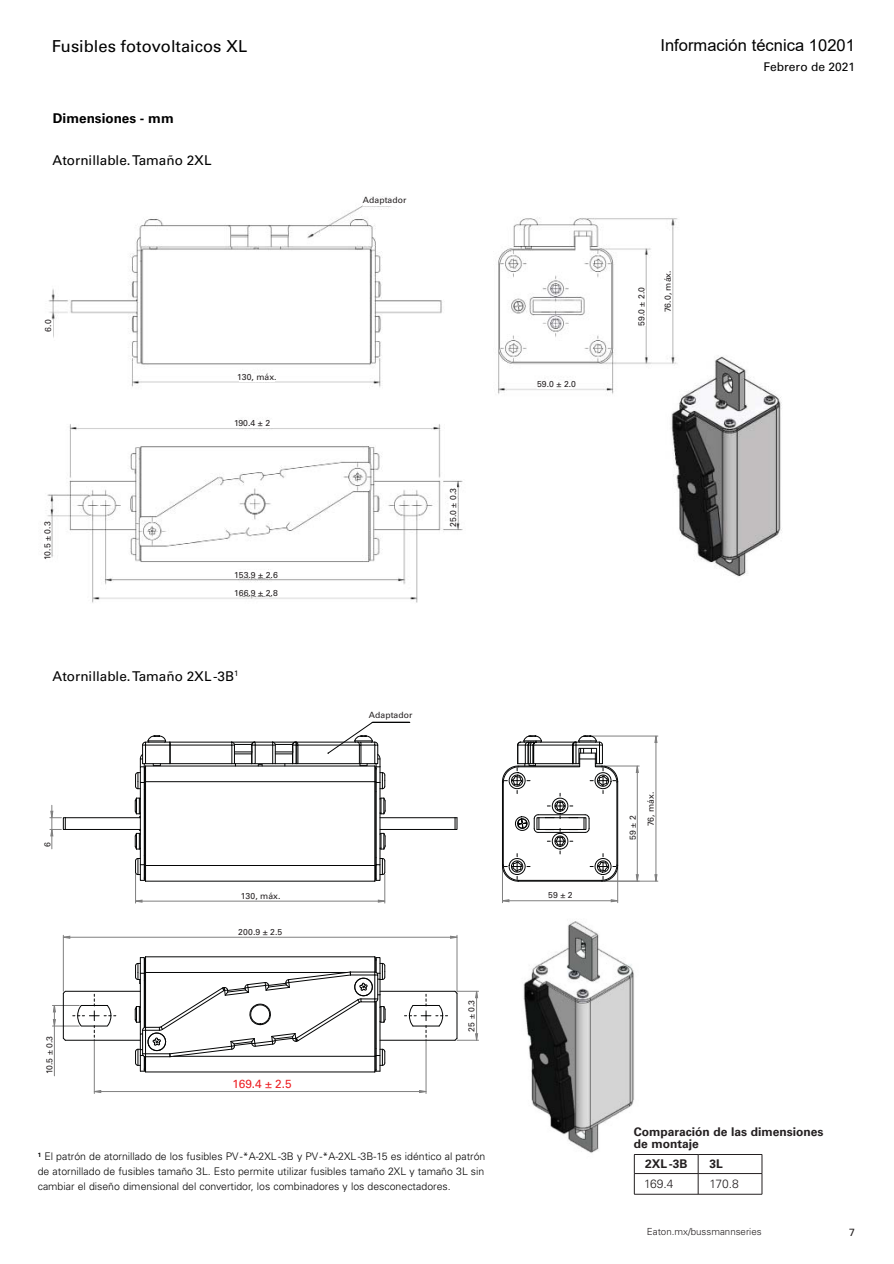
<style>
.page{position:relative;width:894px;height:1264px;background:#fff}
.page>*{position:absolute;margin:0;border:0;box-sizing:border-box;transform-origin:0 0}
.t1{font:16.5px "Univers LT Std";color:#000}
.t2{font:16.5px "Arial";color:#000}
.t3{font:13.5px "Univers LT Std";color:#000}
.t4{font:700 13.5px "Univers LT Std";color:#000}
.t5{font:700 12px/12px "Univers LT Std";color:#231f20}
.t6{font:12px "Univers LT Std";color:#000}
.t7{font:300 12px "Univers LT Std";letter-spacing:-.025em;color:#231f20}
.t8{font:11.85px "Univers LT Std";color:#ed2024}
.t9{font:300 10.5px/15px "Univers LT Std";color:#000;text-align:justify}
.t10{font:10.5px "Univers LT Std";color:#231f20}
.t11{font:300 9.75px "Univers LT Std";color:#231f20}
.t12{font:8.55px "Univers LT Std";letter-spacing:.005em;color:#231f20}
</style>
<div class="page">
<img style="left:47px;top:196px;width:735px;height:407px">
<div style="left:238px;top:374px;width:36px;height:8px;background:#fff"></div>
<div style="left:45px;top:320px;width:8px;height:36px;background:#fff"></div>
<div style="left:238px;top:420px;width:36px;height:8px;background:#fff"></div>
<div style="left:237px;top:570px;width:36px;height:8px;background:#fff"></div>
<div style="left:238px;top:588px;width:36px;height:8px;background:#fff"></div>
<div style="left:43px;top:521px;width:7px;height:36px;background:#fff"></div>
<div style="left:449px;top:486px;width:8px;height:36px;background:#fff"></div>
<div style="left:637px;top:290px;width:8px;height:35px;background:#fff"></div>
<div style="left:664px;top:274px;width:8px;height:35px;background:#fff"></div>
<div style="left:537px;top:381px;width:36px;height:8px;background:#fff"></div>
<img style="left:508px;top:886px;width:126px;height:279px">
<hr style="left:617px;top:867px;width:1px;height:36px;background:#808080">
<hr style="left:502px;top:867px;width:1px;height:36px;background:#808080">
<hr style="left:94px;top:1039px;width:1px;height:54px;background:#808080">
<hr style="left:425px;top:1039px;width:1px;height:54px;background:#808080">
<hr style="left:54px;top:1026px;width:1px;height:50px;background:#808080">
<hr style="left:590px;top:736px;width:67px;height:1px;background:#808080">
<hr style="left:603px;top:881px;width:54px;height:1px;background:#808080">
<hr style="left:603px;top:766px;width:36px;height:1px;background:#808080">
<hr style="left:63px;top:935px;width:1px;height:56px;background:#808080">
<hr style="left:456px;top:935px;width:1px;height:56px;background:#808080">
<svg style="left:503px;top:899px;width:115px;height:3px"></svg>
<svg style="left:94px;top:1090px;width:332px;height:3px"></svg>
<svg style="left:635px;top:736px;width:22px;height:145px"></svg>
<svg style="left:64px;top:936px;width:393px;height:2px"></svg>
<hr style="left:65px;top:817px;width:75px;height:1px;background:#040505">
<hr style="left:65px;top:829px;width:75px;height:1px;background:#040505">
<svg style="left:50px;top:805px;width:16px;height:44px"></svg>
<hr style="left:380px;top:829px;width:75px;height:1px;background:#040505">
<hr style="left:380px;top:817px;width:75px;height:1px;background:#040505">
<svg style="left:454px;top:817px;width:3px;height:13px"></svg>
<svg style="left:135px;top:722px;width:275px;height:181px"></svg>
<svg style="left:502px;top:735px;width:116px;height:147px"></svg>
<hr style="left:380px;top:991px;width:75px;height:1px;background:#040505">
<svg style="left:454px;top:990px;width:24px;height:51px"></svg>
<hr style="left:380px;top:1040px;width:75px;height:1px;background:#040505">
<svg style="left:404px;top:994px;width:43px;height:43px"></svg>
<svg style="left:52px;top:956px;width:334px;height:118px"></svg>
<hr style="left:145px;top:972px;width:202px;height:1px;background:#040505">
<hr style="left:173px;top:1056px;width:201px;height:1px;background:#040505">
<hr style="left:634px;top:1154px;width:64px;height:1px;background:#231f20">
<hr style="left:698px;top:1154px;width:64px;height:1px;background:#231f20">
<hr style="left:634px;top:1173px;width:64px;height:1px;background:#231f20">
<svg style="left:634px;top:1154px;width:1px;height:40px"></svg>
<hr style="left:698px;top:1173px;width:64px;height:1px;background:#231f20">
<svg style="left:697px;top:1155px;width:1px;height:39px"></svg>
<svg style="left:761px;top:1155px;width:1px;height:39px"></svg>
<hr style="left:634px;top:1194px;width:128px;height:1px;background:#231f20">
<div style="left:363px;top:198px;width:36px;height:8px;background:#fff"></div>
<h1 class="t1" style="left:52px;top:40px;width:197px">Fusibles fotovoltaicos XL</h1>
<h1 class="t2" style="left:660px;top:39px;width:196px">Información técnica 10201</h1>
<p class="t6" style="left:763px;top:62px;width:93px">Febrero de 2021</p>
<p class="t4" style="left:53px;top:113px;width:122px">Dimensiones - mm</p>
<p class="t3" style="left:53px;top:155px;width:160px">Atornillable.Tamaño 2XL</p>
<p class="t12" style="left:45px;top:332px;width:14px;rotate:-90deg">6.0</p>
<p class="t12" style="left:44px;top:560px;width:40px;rotate:-90deg">10.5 ± 0.3</p>
<p class="t12" style="left:237px;top:373px;width:41px">130, máx.</p>
<p class="t12" style="left:234px;top:420px;width:38px">190.4 ± 2</p>
<p class="t12" style="left:234px;top:571px;width:45px">153.9 ± 2.6</p>
<p class="t12" style="left:234px;top:589px;width:45px">166.9 ± 2.8</p>
<p class="t3" style="left:53px;top:671px;width:187px">Atornillable.Tamaño 2XL-3B<sup>1</sup></p>
<p class="t12" style="left:44px;top:847px;width:6px;rotate:-90deg">6</p>
<p class="t12" style="left:46px;top:1074px;width:40px;rotate:-90deg">10.5 ± 0.3</p>
<p class="t12" style="left:241px;top:892px;width:41px">130, máx.</p>
<p class="t12" style="left:238px;top:929px;width:46px">200.9 ± 2.5</p>
<p class="t8" style="left:232px;top:1079px;width:61px">169.4 ± 2.5</p>
<p class="t12" style="left:363px;top:197px;width:45px">Adaptador</p>
<p class="t12" style="left:450px;top:527px;width:40px;rotate:-90deg">25.0 ± 0.3</p>
<p class="t12" style="left:369px;top:712px;width:45px">Adaptador</p>
<p class="t12" style="left:468px;top:1031px;width:33px;rotate:-90deg">25 ± 0.3</p>
<p class="t9" style="left:38px;top:1150px;width:449px"><sup>1</sup> El patrón de atornillado de los fusibles PV-*A-2XL-3B y PV-*A-2XL-3B-15 es idéntico al patrón de atornillado de fusibles tamaño 3L. Esto permite utilizar fusibles tamaño 2XL y tamaño 3L sin cambiar el diseño dimensional del convertidor, los combinadores y los desconectadores.</p>
<p class="t12" style="left:537px;top:381px;width:40px">59.0 ± 2.0</p>
<p class="t12" style="left:548px;top:892px;width:26px">59±2</p>
<p class="t12" style="left:638px;top:326px;width:40px;rotate:-90deg">59.0 ± 2.0</p>
<p class="t12" style="left:664px;top:312px;width:43px;rotate:-90deg">76.0, máx.</p>
<p class="t12" style="left:629px;top:840px;width:26px;rotate:-90deg">59±2</p>
<p class="t12" style="left:647px;top:826px;width:36px;rotate:-90deg">76, máx.</p>
<p class="t5" style="left:633px;top:1128px;width:191px">Comparación de las dimensiones de montaje</p>
<p class="t5" style="left:645px;top:1159px;width:44px">2XL-3B</p>
<p class="t5" style="left:709px;top:1159px;width:15px">3L</p>
<p class="t7" style="left:643px;top:1179px;width:31px">169.4</p>
<p class="t7" style="left:709px;top:1179px;width:31px">170.8</p>
<p class="t11" style="left:646px;top:1227px;width:116px">Eaton.mx/bussmannseries</p>
<p class="t10" style="left:848px;top:1228px;width:7px">7</p>
</div>
